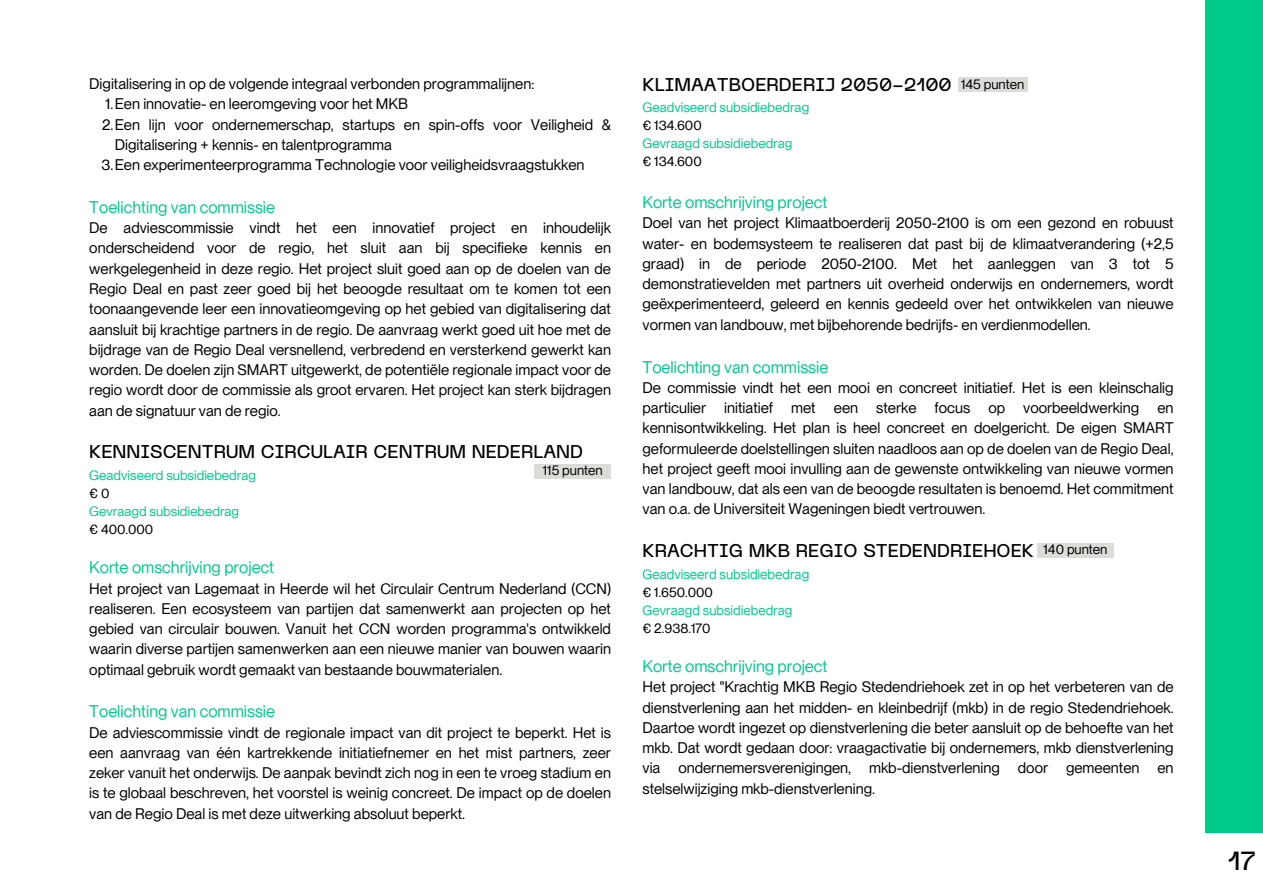
<style>
.page{position:relative;width:1263px;height:894px;background:#fff}
.page>*{position:absolute;margin:0;border:0;box-sizing:border-box;transform-origin:0 0}
.t1{font:500 25.5px "PP Neue Machina";color:#000}
.t2{font:500 18px "PP Neue Machina";color:#000}
.t3{font:16.5px "PP Neue Montreal";color:#00ca8c}
.t4{font:15px/20.2px "PP Neue Montreal";color:#000;text-align:justify}
.t5{font:13.5px/18px "PP Neue Montreal";color:#00ca8c}
.t6{font:13.5px "PP Neue Montreal";color:#000}
.s1{color:#000}
</style>
<div class="page">
<div style="left:535px;top:464px;width:76px;height:14px;background:#dcdcd9"></div>
<div style="left:958px;top:77px;width:70px;height:15px;background:#dcdcd9"></div>
<div style="left:1205px;top:0;width:58px;height:831px;background:#00ca8c"></div>
<div style="left:1037px;top:542px;width:77px;height:15px;background:#dcdcd9"></div>
<h2 class="t4" style="left:89px;top:74px;width:447px">Digitalisering in op de volgende integraal verbonden programmalijnen:</h2>
<h3 class="t4" style="left:106px;top:94px;width:304px">1.Een innovatie- en leeromgeving voor het MKB</h3>
<h3 class="t4" style="left:115px;top:114px;width:498px;text-indent:-13px">2.Een lijn voor ondernemerschap, startups en spin-offs voor Veiligheid &amp;<br>Digitalisering + kennis- en talentprogramma</h3>
<p class="t4" style="left:101px;top:155px;width:484px">3.Een experimenteerprogramma Technologie voor veiligheidsvraagstukken</p>
<h2 class="t3" style="left:89px;top:197px;width:187px">Toelichting van commissie</h2>
<h2 class="t4" style="left:89px;top:218px;width:523px">De adviescommissie vindt het een innovatief project en inhoudelijk onderscheidend voor de regio, het sluit aan bij specifieke kennis en werkgelegenheid in deze regio. Het project sluit goed aan op de doelen van de Regio Deal en past zeer goed bij het beoogde resultaat om te komen tot een toonaangevende leer een innovatieomgeving op het gebied van digitalisering dat</h2>
<h3 class="t4" style="left:89px;top:319px;width:523px">aansluit bij krachtige partners in de regio. De aanvraag werkt goed uit hoe met de bijdrage van de Regio Deal versnellend, verbredend en versterkend gewerkt kan worden. De doelen zijn SMART uitgewerkt, de potentiële regionale impact voor de regio wordt door de commissie als groot ervaren. Het project kan sterk bijdragen aan de signatuur van de regio.</h3>
<h3 class="t2" style="left:89px;top:445px;width:495px">KENNISCENTRUM CIRCULAIR CENTRUM NEDERLAND</h3>
<h3 class="t5" style="left:89px;top:466px;width:168px">Geadviseerd subsidiebedrag <span class="s1">€0<br></span>Gevraagd subsidiebedrag<br><span class="s1">€ 400.000</span></h3>
<h3 class="t3" style="left:89px;top:557px;width:186px">Korte omschrijving project</h3>
<h3 class="t4" style="left:89px;top:578px;width:523px">Het project van Lagemaat in Heerde wil het Circulair Centrum Nederland (CCN) realiseren. Een ecosysteem van partijen dat samenwerkt aan projecten op het gebied van circulair bouwen. Vanuit het CCN worden programma's ontwikkeld waarin diverse partijen samenwerken aan een nieuwe manier van bouwen waarin optimaal gebruik wordt gemaakt van bestaande bouwmaterialen.</h3>
<h3 class="t3" style="left:89px;top:701px;width:187px">Toelichting van commissie</h3>
<h2 class="t4" style="left:89px;top:722px;width:523px">De adviescommissie vindt de regionale impact van dit project te beperkt. Het is een aanvraag van één kartrekkende initiatiefnemer en het mist partners, zeer zeker vanuit het onderwijs. De aanpak bevindt zich nog in een te vroeg stadium en is te globaal beschreven, het voorstel is weinig concreet. De impact op de doelen van de Regio Deal is met deze uitwerking absoluut beperkt.</h2>
<h3 class="t6" style="left:543px;top:462px;width:61px">115 punten</h3>
<h3 class="t2" style="left:642px;top:78px;width:311px">KLIMAATBOERDERIJ 2050-2100</h3>
<h3 class="t5" style="left:642px;top:99px;width:168px">Geadviseerd subsidiebedrag <span class="s1">€ 134.600<br></span>Gevraagd subsidiebedrag<br><span class="s1">€ 134.600</span></h3>
<p class="t3" style="left:642px;top:192px;width:186px">Korte omschrijving project</p>
<p class="t4" style="left:642px;top:213px;width:533px">Doel van het project Klimaatboerderij 2050-2100 is om een gezond en robuust water- en bodemsysteem te realiseren dat past bij de klimaatverandering (+2,5 graad) in de periode 2050-2100. Met het aanleggen van 3 tot 5 demonstratievelden met partners uit overheid onderwijs en ondernemers, wordt geëxperimenteerd, geleerd en kennis gedeeld over het ontwikkelen van nieuwe vormen van landbouw, met bijbehorende bedrijfs- en verdienmodellen.</p>
<p class="t3" style="left:642px;top:356px;width:187px">Toelichting van commissie</p>
<p class="t4" style="left:642px;top:377px;width:533px">De commissie vindt het een mooi en concreet initiatief. Het is een kleinschalig particulier initiatief met een sterke focus op voorbeeldwerking en kennisontwikkeling. Het plan is heel concreet en doelgericht. De eigen SMART geformuleerde doelstellingen sluiten naadloos aan op de doelen van de Regio Deal, het project geeft mooi invulling aan de gewenste ontwikkeling van nieuwe vormen van landbouw, dat als een van de beoogde resultaten is benoemd. Het commitment van o.a. de Universiteit Wageningen biedt vertrouwen.</p>
<p class="t2" style="left:642px;top:543px;width:393px">KRACHTIG MKB REGIO STEDENDRIEHOEK</p>
<p class="t5" style="left:642px;top:564px;width:168px">Geadviseerd subsidiebedrag <span class="s1">€ 1.650.000<br></span>Gevraagd subsidiebedrag<br><span class="s1">€ 2.938.170</span></p>
<h3 class="t3" style="left:642px;top:656px;width:186px">Korte omschrijving project</h3>
<h3 class="t4" style="left:642px;top:676px;width:533px">Het project "Krachtig MKB Regio Stedendriehoek zet in op het verbeteren van de dienstverlening aan het midden- en kleinbedrijf (mkb) in de regio Stedendriehoek.<br>Daartoe wordt ingezet op dienstverlening die beter aansluit op de behoefte van het mkb. Dat wordt gedaan door: vraagactivatie bij ondernemers, mkb dienstverlening via ondernemersverenigingen, mkb-dienstverlening door gemeenten en stelselwijziging mkb-dienstverlening.</h3>
<p class="t6" style="left:961px;top:76px;width:65px">145 punten</p>
<p class="t6" style="left:1043px;top:541px;width:65px">140 punten</p>
<h1 class="t1" style="left:1227px;top:851px;width:30px">17</h1>
</div>
